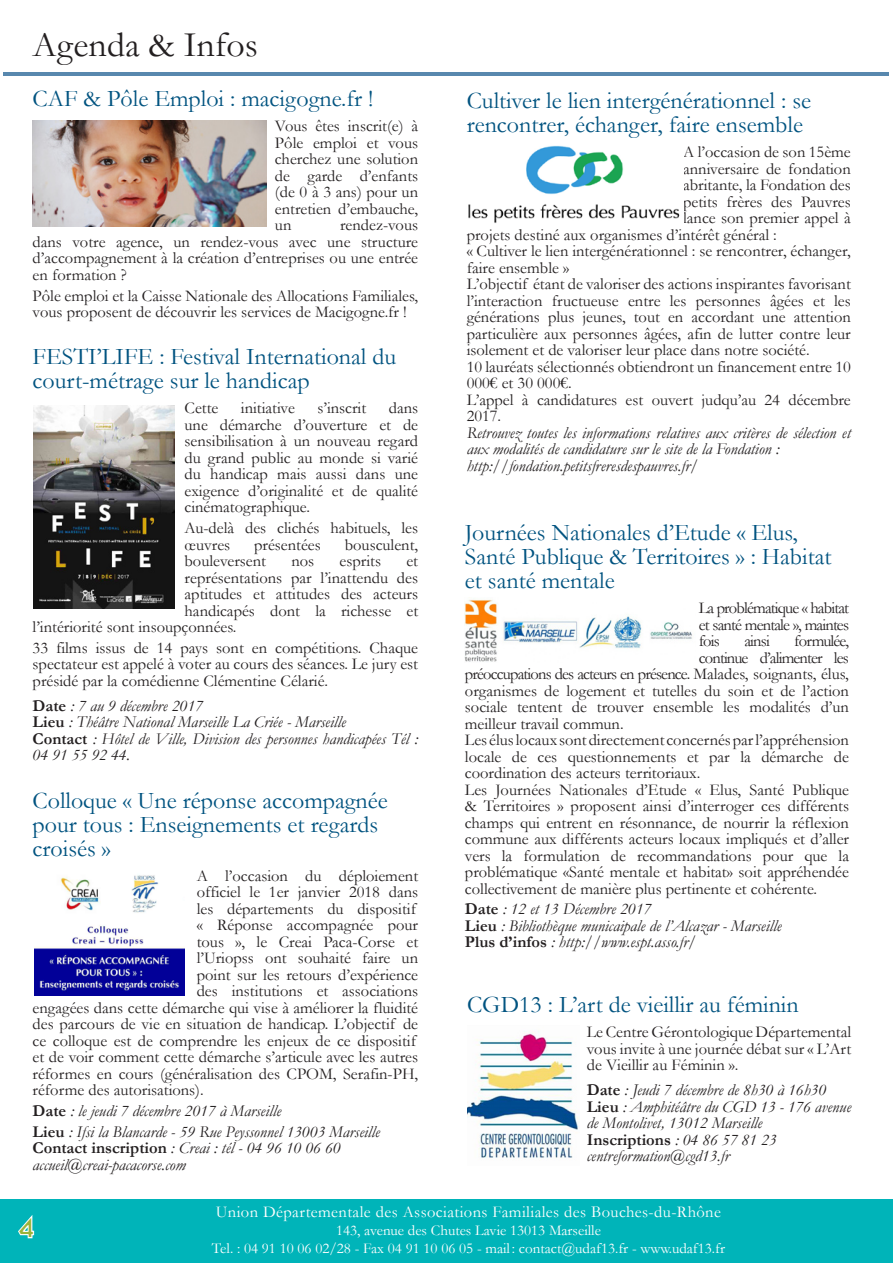
<style>
.page{position:relative;width:893px;height:1263px;background:#fff}
.page>*{position:absolute;margin:0;border:0;box-sizing:border-box;transform-origin:0 0}
.t1{font:36px "Garamond";color:#231f20}
.t2{font:27px "Rondalo";color:#9bb33b}
.Titre{font:24px/24px "Garamond";color:#005380}
.texte{font:16.5px/16.5px "Garamond";color:#231f20;text-align:justify}
.Infos{font:16.5px/16.5px "Garamond";color:#231f20;text-align:justify}
.Infos-2{font:italic 16.5px/16.5px "Garamond";color:#231f20}
.texte-2{font:italic 16.5px/16.5px "Garamond";color:#231f20}
.Infos-3{font:16.5px "Garamond";letter-spacing:-.05em;color:#231f20}
.t3{font:16.5px "Garamond";letter-spacing:.025em;color:#fff}
.Infos-4{font:700 16.5px "Garamond";color:#231f20}
.t4{font:15px "Garamond";color:#fff}
.s1{font-weight:700;font-style:normal}
.s2{font-weight:400;font-style:italic}
</style>
<div class="page">
<div style="left:0;top:1199px;width:893px;height:64px;background:#00b4b9"></div>
<svg style="left:18px;top:1215px;width:17px;height:24px"></svg>
<hr style="left:3px;top:73px;width:886px;height:3px;background:#5888ae">
<img style="left:33px;top:120px;width:233px;height:106px">
<img style="left:465px;top:597px;width:227px;height:65px">
<img style="left:34px;top:875px;width:151px;height:120px">
<img style="left:33px;top:406px;width:141px;height:203px">
<img style="left:468px;top:145px;width:212px;height:78px">
<img style="left:468px;top:1031px;width:111px;height:127px">
<p class="t1" style="left:33px;top:20px;width:227px">Agenda &amp; Infos</p>
<p class="Titre" style="left:33px;top:86px;width:342px">CAF &amp; Pôle Emploi : macigogne.fr !</p>
<p class="texte" style="left:275px;top:117px;width:145px">Vous êtes inscrit(e) à Pôle emploi et vous cherchez une solution de garde d’enfants (de 0 à 3 ans) pour un entretien d’embauche, un</p>
<p class="texte" style="left:33px;top:216px;width:387px;text-indent:307px">rendez-vous dans votre agence, un rendez-vous avec une structure d’accompagnement à la création d’entreprises ou une entrée en formation ?</p>
<p class="texte" style="left:33px;top:287px;width:387px">Pôle emploi et la Caisse Nationale des Allocations Familiales, vous proposent de découvrir les services de Macigogne.fr !</p>
<p class="Titre" style="left:33px;top:344px;width:365px">FESTI’LIFE : Festival International du court-métrage sur le handicap</p>
<p class="texte" style="left:185px;top:399px;width:35px">Cette</p>
<p class="texte" style="left:241px;top:399px;width:55px">initiative</p>
<p class="texte" style="left:317px;top:399px;width:50px">s’inscrit</p>
<p class="texte" style="left:185px;top:399px;width:235px;text-indent:204px">dans une démarche d’ouverture et de sensibilisation à un nouveau regard du grand public au monde si varié du handicap mais aussi dans une exigence d’originalité et de qualité cinématographique.</p>
<p class="texte" style="left:185px;top:519px;width:235px">Au-delà des clichés habituels, les œuvres</p>
<p class="texte" style="left:254px;top:536px;width:68px">présentées</p>
<p class="texte" style="left:345px;top:536px;width:75px">bousculent,</p>
<p class="texte" style="left:185px;top:552px;width:83px">bouleversent</p>
<p class="texte" style="left:291px;top:552px;width:24px">nos</p>
<p class="texte" style="left:340px;top:552px;width:43px">esprits</p>
<p class="texte" style="left:406px;top:552px;width:13px">et</p>
<p class="texte" style="left:185px;top:569px;width:235px">représentations par l’inattendu des</p>
<p class="texte" style="left:185px;top:585px;width:235px">aptitudes et attitudes des acteurs</p>
<p class="texte" style="left:185px;top:602px;width:235px">handicapés dont la richesse et</p>
<p class="texte" style="left:33px;top:618px;width:205px">l’intériorité sont insoupçonnées.</p>
<p class="texte" style="left:33px;top:639px;width:387px">33 films issus de 14 pays sont en compétitions. Chaque spectateur est appelé à voter au cours des séances. Le jury est présidé par la comédienne Clémentine Célarié.</p>
<p class="texte-2" style="left:33px;top:697px;width:172px"><span class="s1">Date</span> : 7 au 9 décembre 2017</p>
<p class="texte-2" style="left:33px;top:713px;width:315px"><span class="s1">Lieu</span> : Théâtre National Marseille La Criée - Marseille</p>
<p class="texte-2" style="left:33px;top:730px;width:387px"><span class="s1">Contact</span> : Hôtel de Ville, Division des personnes handicapées Tél :<br>04 91 55 92 44.</p>
<p class="Titre" style="left:33px;top:787px;width:357px">Colloque « Une réponse accompagnée pour tous : Enseignements et regards croisés »</p>
<p class="texte" style="left:197px;top:867px;width:223px">A l’occasion du déploiement</p>
<p class="texte" style="left:197px;top:883px;width:223px">officiel le 1er janvier 2018 dans</p>
<p class="texte" style="left:197px;top:900px;width:221px">les départements du dispositif</p>
<p class="texte" style="left:197px;top:916px;width:223px">« Réponse accompagnée pour</p>
<p class="texte" style="left:197px;top:933px;width:223px">tous », le Creai Paca-Corse et</p>
<p class="texte" style="left:197px;top:949px;width:223px">l’Uriopss ont souhaité faire un</p>
<p class="texte" style="left:197px;top:966px;width:223px">point sur les retours d’expérience</p>
<p class="texte" style="left:197px;top:982px;width:223px">des institutions et associations</p>
<p class="texte" style="left:33px;top:999px;width:387px">engagées dans cette démarche qui vise à améliorer la fluidité</p>
<p class="texte" style="left:33px;top:1015px;width:387px">des parcours de vie en situation de handicap. L’objectif de</p>
<p class="texte" style="left:33px;top:1032px;width:385px">ce colloque est de comprendre les enjeux de ce dispositif</p>
<p class="texte" style="left:33px;top:1048px;width:387px">et de voir comment cette démarche s’articule avec les autres</p>
<p class="texte" style="left:33px;top:1065px;width:387px">réformes en cours (généralisation des CPOM, Serafin-PH,</p>
<p class="texte" style="left:33px;top:1081px;width:173px">réforme des autorisations).</p>
<p class="texte-2" style="left:33px;top:1102px;width:250px"><span class="s1">Date</span> : le jeudi 7 décembre 2017 à Marseille</p>
<p class="texte-2" style="left:33px;top:1123px;width:349px"><span class="s1">Lieu</span> : Ifsi la Blancarde - 59 Rue Peyssonnel 13003 Marseille</p>
<p class="texte-2" style="left:33px;top:1139px;width:309px"><span class="s1">Contact inscription</span> : Creai : tél - 04 96 10 06 60</p>
<p class="texte-2" style="left:33px;top:1156px;width:155px">accueil@creai-pacacorse.com</p>
<p class="Titre" style="left:467px;top:88px;width:346px">Cultiver le lien intergénérationnel : se rencontrer, échanger, faire ensemble</p>
<p class="Infos" style="left:683px;top:144px;width:169px">A l’occasion de son 15ème</p>
<p class="Infos" style="left:683px;top:160px;width:169px">anniversaire de fondation</p>
<p class="Infos" style="left:683px;top:177px;width:169px">abritante, la Fondation des</p>
<p class="Infos" style="left:683px;top:193px;width:169px">petits frères des Pauvres</p>
<p class="Infos" style="left:683px;top:210px;width:169px">lance son premier appel à</p>
<p class="Infos" style="left:467px;top:226px;width:312px">projets destiné aux organismes d’intérêt général :</p>
<p class="Infos" style="left:467px;top:243px;width:386px">« Cultiver le lien intergénérationnel : se rencontrer, échanger, faire ensemble »</p>
<p class="Infos" style="left:467px;top:276px;width:386px">L’objectif étant de valoriser des actions inspirantes favorisant l’interaction fructueuse entre les personnes âgées et les générations plus jeunes, tout en accordant une attention particulière aux personnes âgées, afin de lutter contre leur isolement et de valoriser leur place dans notre société.</p>
<p class="Infos" style="left:467px;top:358px;width:386px">10 lauréats sélectionnés obtiendront un financement entre 10<br>000€ et 30 000€.</p>
<p class="Infos" style="left:467px;top:391px;width:386px">L’appel à candidatures est ouvert judqu’au 24 décembre<br>2017.</p>
<p class="Infos-2" style="left:467px;top:424px;width:386px">Retrouvez toutes les informations relatives aux critères de sélection et aux modalités de candidature sur le site de la Fondation :</p>
<p class="Infos-2" style="left:467px;top:457px;width:233px">http://fondation.petitsfreresdespauvres.fr/</p>
<p class="Titre" style="left:465px;top:520px;width:368px">Journées Nationales d’Etude « Elus,<br>Santé Publique &amp; Territoires » : Habitat et santé mentale</p>
<p class="Infos" style="left:699px;top:599px;width:152px">La problématique « habitat et santé mentale », maintes fois</p>
<p class="Infos" style="left:744px;top:632px;width:27px">ainsi</p>
<p class="Infos-3" style="left:794px;top:630px;width:56px">formulée,</p>
<p class="Infos-3" style="left:699px;top:646px;width:152px">continue d’alimenter les</p>
<p class="Infos-3" style="left:465px;top:663px;width:385px">préoccupations des acteurs en présence. Malades, soignants, élus,</p>
<p class="Infos" style="left:465px;top:682px;width:386px">organismes de logement et tutelles du soin et de l’action</p>
<p class="Infos" style="left:465px;top:698px;width:386px">sociale tentent de trouver ensemble les modalités d’un</p>
<p class="Infos" style="left:465px;top:715px;width:160px">meilleur travail commun.</p>
<p class="Infos" style="left:465px;top:731px;width:386px">Les élus locaux sont directement concernés par l’appréhension locale de ces questionnements et par la démarche de coordination des acteurs territoriaux.</p>
<p class="Infos" style="left:465px;top:781px;width:386px">Les Journées Nationales d’Etude « Elus, Santé Publique &amp; Territoires » proposent ainsi d’interroger ces différents champs qui entrent en résonnance, de nourrir la réflexion commune aux différents acteurs locaux impliqués et d’aller vers la formulation de recommandations pour que la problématique «Santé mentale et habitat» soit appréhendée collectivement de manière plus pertinente et cohérente.</p>
<p class="Infos-2" style="left:465px;top:900px;width:188px"><span class="s1">Date</span> : 12 et 13 Décembre 2017</p>
<p class="Infos-2" style="left:465px;top:917px;width:318px"><span class="s1">Lieu</span> : Bibliothèque municaipale de l’Alcazar - Marseille</p>
<p class="Infos-2" style="left:465px;top:933px;width:233px"><span class="s1">Plus d’infos</span> : http://www.espt.asso.fr/</p>
<p class="Titre" style="left:467px;top:992px;width:333px">CGD13 : L’art de vieillir au féminin</p>
<p class="texte" style="left:587px;top:1023px;width:266px">Le Centre Gérontologique Départemental vous invite à une journée débat sur « L’Art de Vieillir au Féminin ».</p>
<p class="Infos-2" style="left:587px;top:1081px;width:241px"><span class="s1">Date</span> : Jeudi 7 décembre de 8h30 à 16h30</p>
<p class="Infos-2" style="left:587px;top:1098px;width:266px"><span class="s1">Lieu</span> : Amphitéâtre du CGD 13 - 176 avenue de Montolivet, 13012 Marseille</p>
<p class="Infos-4" style="left:587px;top:1128px;width:191px">Inscriptions <span class="s2">: 04 86 57 81 23</span></p>
<p class="Infos-2" style="left:587px;top:1147px;width:144px">centreformation@cgd13.fr</p>
<p class="t2" style="left:19px;top:1213px;width:16px">4</p>
<p class="t3" style="left:216px;top:1200px;width:507px">Union Départementale des Associations Familiales des Bouches-du-Rhône</p>
<p class="t4" style="left:336px;top:1220px;width:266px">143, avenue des Chutes Lavie 13013 Marseille</p>
<p class="t4" style="left:212px;top:1238px;width:515px">Tel. : 04 91 10 06 02/28 - Fax 04 91 10 06 05 - mail : contact@udaf13.fr - www.udaf13.fr</p>
</div>
